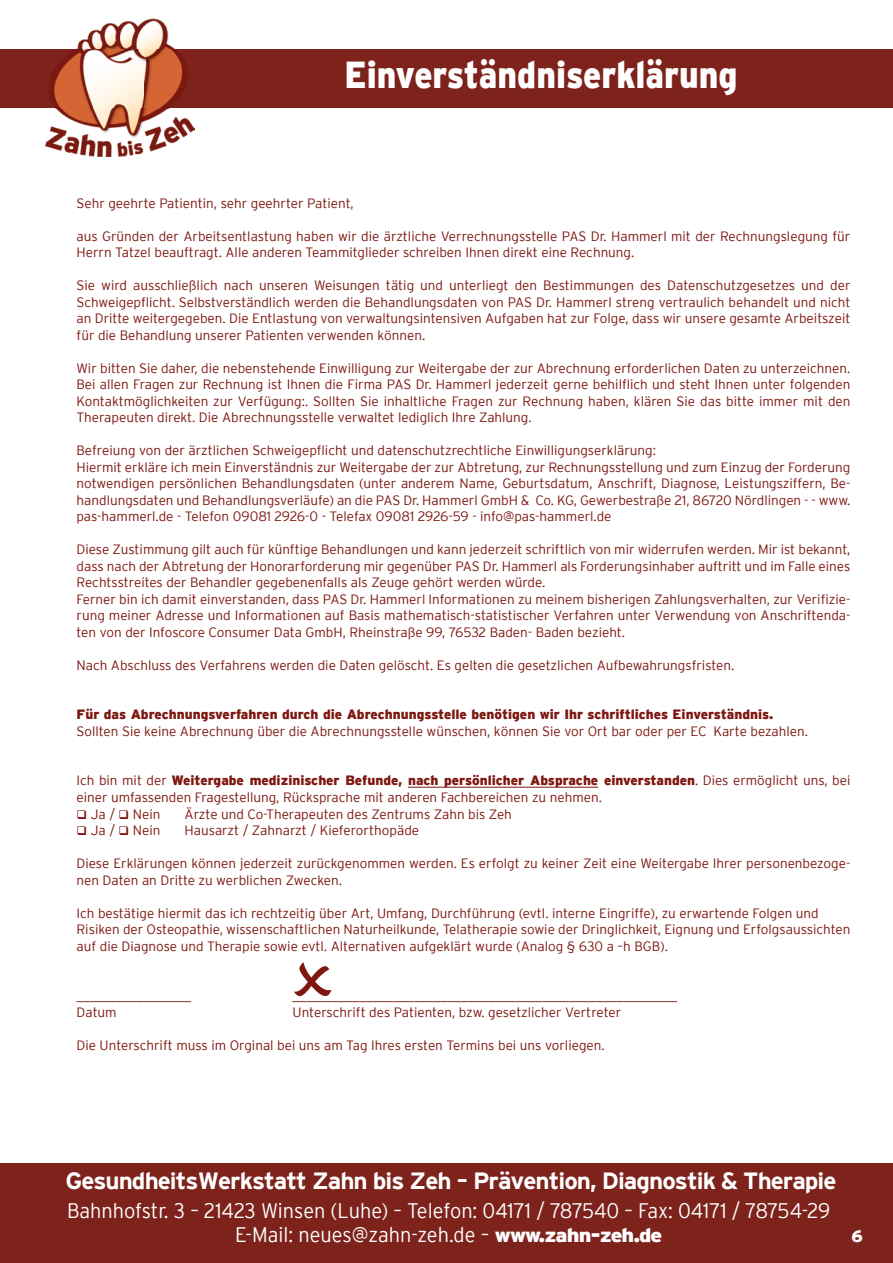
<style>
.page{position:relative;width:893px;height:1263px;background:#fff}
.page>*{position:absolute;margin:0;border:0;box-sizing:border-box;transform-origin:0 0}
.t1{font:900 37.5px "Interstate";color:#fff;scale:.89 1}
.t2{font:700 23.55px "Interstate";letter-spacing:-.04em;color:#fff}
.t3{font:300 21px/24px "Interstate";color:#fff;text-align:center;scale:.95 1}
.t4{font:900 16.5px "Interstate";color:#fff}
.t5{font:300 13.5px/16.5px "Interstate";color:#7d1710}
.t6{font:900 13.5px "Interstate";color:#7d1710}
.s1{font-weight:900}
.s2{font-weight:900;font-size:19.5px}
</style>
<div class="page">
<div style="left:0;top:1164px;width:893px;height:99px;background:#7d231c"></div>
<div style="left:0;top:49px;width:893px;height:58px;background:#7d231c"></div>
<img style="left:45px;top:18px;width:150px;height:139px">
<hr style="left:408px;top:787px;width:190px;height:1px;background:#7d1710">
<svg style="left:294px;top:962px;width:38px;height:34px"></svg>
<h1 class="t1" style="left:345px;top:53px;width:443px">Einverständniserklärung</h1>
<p class="t5" style="left:77px;top:195px;width:279px">Sehr geehrte Patientin, sehr geehrter Patient,</p>
<p class="t5" style="left:77px;top:228px;width:775px">aus Gründen der Arbeitsentlastung haben wir die ärztliche Verrechnungsstelle PAS Dr. Hammerl mit der Rechnungslegung für<br>Herrn Tatzel beauftragt. Alle anderen Teammitglieder schreiben Ihnen direkt eine Rechnung.</p>
<p class="t5" style="left:77px;top:277px;width:775px;text-align:justify">Sie wird ausschließlich nach unseren Weisungen tätig und unterliegt den Bestimmungen des Datenschutzgesetzes und der Schweigepflicht. Selbstverständlich werden die Behandlungsdaten von PAS Dr. Hammerl streng vertraulich behandelt und nicht an Dritte weitergegeben. Die Entlastung von verwaltungsintensiven Aufgaben hat zur Folge, dass wir unsere gesamte Arbeitszeit für die Behandlung unserer Patienten verwenden können.</p>
<p class="t5" style="left:77px;top:360px;width:775px;text-align:justify">Wir bitten Sie daher, die nebenstehende Einwilligung zur Weitergabe der zur Abrechnung erforderlichen Daten zu unterzeichnen.<br>Bei allen Fragen zur Rechnung ist Ihnen die Firma PAS Dr. Hammerl jederzeit gerne behilflich und steht Ihnen unter folgenden Kontaktmöglichkeiten zur Verfügung:. Sollten Sie inhaltliche Fragen zur Rechnung haben, klären Sie das bitte immer mit den Therapeuten direkt. Die Abrechnungsstelle verwaltet lediglich Ihre Zahlung.</p>
<p class="t5" style="left:77px;top:442px;width:775px">Befreiung von der ärztlichen Schweigepflicht und datenschutzrechtliche Einwilligungserklärung:<br>Hiermit erkläre ich mein Einverständnis zur Weitergabe der zur Abtretung, zur Rechnungsstellung und zum Einzug der Forderung notwendigen persönlichen Behandlungsdaten (unter anderem Name, Geburtsdatum, Anschrift, Diagnose, Leistungsziffern, Be&shy;handlungsdaten und Behandlungsverläufe) an die PAS Dr. Hammerl GmbH &amp; Co. KG, Gewerbestraße 21, 86720 Nördlingen - - www. pas-hammerl.de - Telefon 09081 2926-0 - Telefax 09081 2926-59 - info@pas-hammerl.de</p>
<p class="t5" style="left:77px;top:541px;width:775px">Diese Zustimmung gilt auch für künftige Behandlungen und kann jederzeit schriftlich von mir widerrufen werden. Mir ist bekannt, dass nach der Abtretung der Honorarforderung mir gegenüber PAS Dr. Hammerl als Forderungsinhaber auftritt und im Falle eines Rechtsstreites der Behandler gegebenenfalls als Zeuge gehört werden würde.<br>Ferner bin ich damit einverstanden, dass PAS Dr. Hammerl Informationen zu meinem bisherigen Zahlungsverhalten, zur Verifizie&shy;rung meiner Adresse und Informationen auf Basis mathematisch-statistischer Verfahren unter Verwendung von Anschriftenda&shy;ten von der Infoscore Consumer Data GmbH, Rheinstraße 99, 76532 Baden- Baden bezieht.</p>
<p class="t5" style="left:77px;top:657px;width:659px">Nach Abschluss des Verfahrens werden die Daten gelöscht. Es gelten die gesetzlichen Aufbewahrungsfristen.</p>
<p class="t6" style="left:77px;top:707px;width:698px">Für das Abrechnungsverfahren durch die Abrechnungsstelle benötigen wir Ihr schriftliches Einverständnis.</p>
<p class="t5" style="left:77px;top:723px;width:733px">Sollten Sie keine Abrechnung über die Abrechnungsstelle wünschen, können Sie vor Ort bar oder per EC Karte bezahlen.</p>
<p class="t5" style="left:77px;top:772px;width:775px">Ich bin mit der <span class="s1">Weitergabe medizinischer Befunde, nach persönlicher Absprache einverstanden</span>. Dies ermöglicht uns, bei einer umfassenden Fragestellung, Rücksprache mit anderen Fachbereichen zu nehmen.</p>
<p class="t5" style="left:77px;top:805px;width:85px">❑ Ja / ❑ Nein</p>
<p class="t5" style="left:185px;top:805px;width:329px">Ärzte und Co-Therapeuten des Zentrums Zahn bis Zeh</p>
<p class="t5" style="left:77px;top:822px;width:85px">❑ Ja / ❑ Nein</p>
<p class="t5" style="left:185px;top:822px;width:236px">Hausarzt / Zahnarzt / Kieferorthopäde</p>
<p class="t5" style="left:77px;top:855px;width:775px">Diese Erklärungen können jederzeit zurückgenommen werden. Es erfolgt zu keiner Zeit eine Weitergabe Ihrer personenbezoge&shy;nen Daten an Dritte zu werblichen Zwecken.</p>
<p class="t5" style="left:77px;top:904px;width:775px">Ich bestätige hiermit das ich rechtzeitig über Art, Umfang, Durchführung (evtl. interne Eingriffe), zu erwartende Folgen und<br>Risiken der Osteopathie, wissenschaftlichen Naturheilkunde, Telatherapie sowie der Dringlichkeit, Eignung und Erfolgsaussichten auf die Diagnose und Therapie sowie evtl. Alternativen aufgeklärt wurde (Analog § 630 a –h BGB).</p>
<p class="t5" style="left:77px;top:987px;width:116px">_________________</p>
<p class="t5" style="left:293px;top:987px;width:386px">_________________________________________________________</p>
<p class="t5" style="left:77px;top:1003px;width:42px">Datum</p>
<p class="t5" style="left:293px;top:1003px;width:330px">Unterschrift des Patienten, bzw. gesetzlicher Vertreter</p>
<p class="t5" style="left:77px;top:1036px;width:530px">Die Unterschrift muss im Orginal bei uns am Tag Ihres ersten Termins bei uns vorliegen.</p>
<h2 class="t2" style="left:65px;top:1167px;width:773px">GesundheitsWerkstatt Zahn bis Zeh – Prävention, Diagnostik &amp; Therapie</h2>
<h3 class="t3" style="left:67px;top:1199px;width:805px">Bahnhofstr. 3 – 21423 Winsen (Luhe) – Telefon: 04171 / 787540 – Fax: 04171 / 78754-29<br>E-Mail: neues@zahn-zeh.de – <span class="s2">www.zahn-zeh.de</span></h3>
<p class="t4" style="left:851px;top:1227px;width:13px">6</p>
</div>
